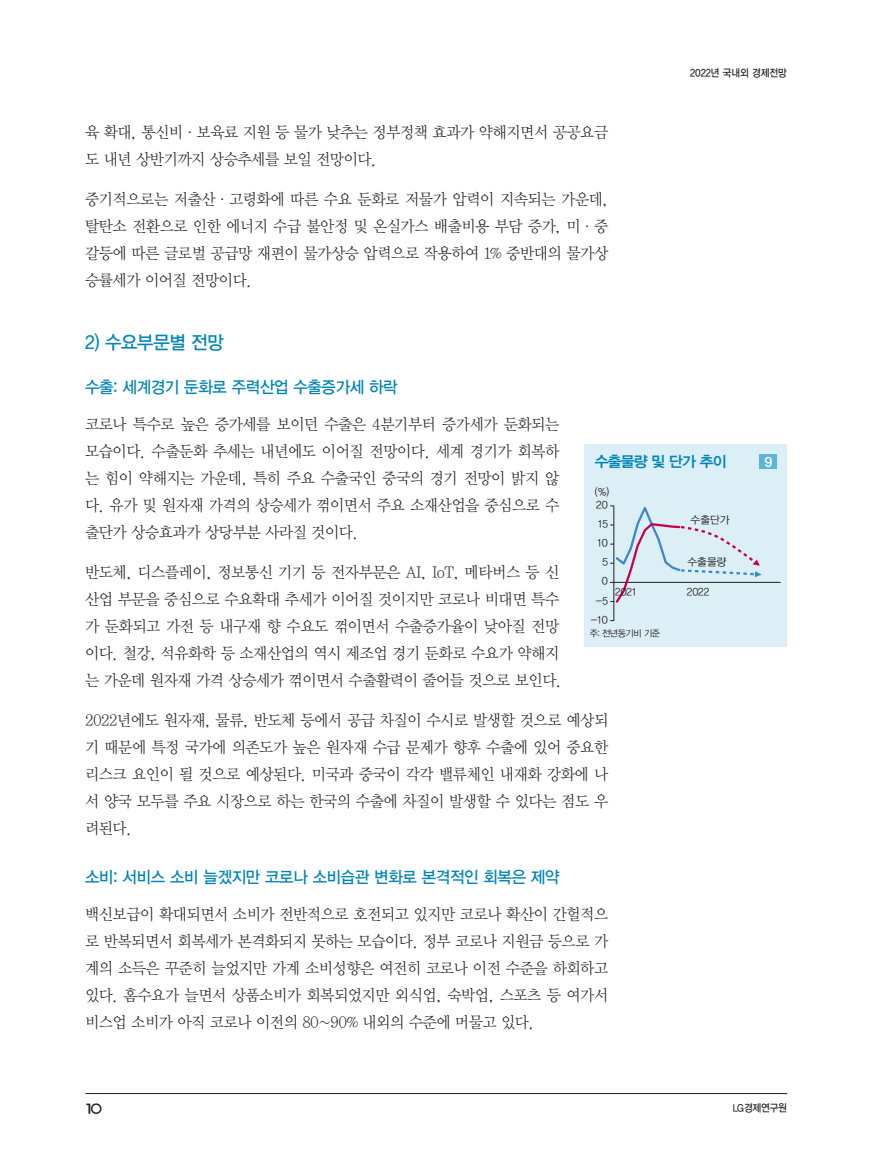
<style>
.page{position:relative;width:872px;height:1157px;background:#fff}
.page>*{position:absolute;margin:0;border:0;box-sizing:border-box;transform-origin:0 0}
._2__괄호제목{font:18.75px "YDVYGO13";letter-spacing:-.02em;color:#0085b8;scale:.95 1}
._3__원제목{font:16.5px "YDVYGO13";letter-spacing:-.02em;color:#0085b8;scale:.95 1}
._3__본문1{font:15.9px/27px "YDVY Mj O12";letter-spacing:-.03em;color:#231f20;text-align:justify;scale:.95 1}
._8__표_제목{font:15px "YDVYGO14";letter-spacing:-.05em;color:#0085b8}
.t1{font:13.5px "YDV Yhead M";color:#231f20}
.t2{font:13.5px "YDVYGO14";color:#fff}
.t3{font:10.65px "YDVYGO12";letter-spacing:.015em;color:#231f20}
.t4{font:10.5px "YDVYGO13";color:#231f20;scale:.9 1}
._0__주_자료{font:9px "YDVYGO12";letter-spacing:-.05em;color:#231f20}
</style>
<div class="page">
<hr style="left:85px;top:1093px;width:702px;height:1px;background:#231f20">
<div style="left:585px;top:444px;width:202px;height:202px;background:#dceef6"></div>
<hr style="left:610px;top:582px;width:170px;height:1px;background:#231f20">
<hr style="left:613px;top:506px;width:1px;height:115px;background:#231f20">
<svg style="left:610px;top:505px;width:153px;height:100px"></svg>
<div style="left:760px;top:454px;width:17px;height:15px;background:#5eb5d8"></div>
<p class="_3__본문1" style="left:85px;top:118px;width:552px">육 확대, 통신비·보육료 지원 등 물가 낮추는 정부정책 효과가 약해지면서 공공요금 도 내년 상반기까지 상승추세를 보일 전망이다.</p>
<p class="_3__본문1" style="left:85px;top:184px;width:552px">중기적으로는 저출산·고령화에 따른 수요 둔화로 저물가 압력이 지속되는 가운데, 탈탄소 전환으로 인한 에너지 수급 불안정 및 온실가스 배출비용 부담 증가, 미·중 갈등에 따른 글로벌 공급망 재편이 물가상승 압력으로 작용하여 1% 중반대의 물가상 승률세가 이어질 전망이다.</p>
<p class="t4" style="left:690px;top:66px;width:109px">2022년 국내외 경제전망</p>
<p class="_2__괄호제목" style="left:85px;top:330px;width:147px">2) 수요부문별 전망</p>
<p class="_3__원제목" style="left:85px;top:376px;width:330px">수출: 세계경기 둔화로 주력산업 수출증가세 하락</p>
<p class="_3__본문1" style="left:85px;top:410px;width:501px">코로나 특수로 높은 증가세를 보이던 수출은 4분기부터 증가세가 둔화되는 모습이다. 수출둔화 추세는 내년에도 이어질 전망이다. 세계 경기가 회복하 는 힘이 약해지는 가운데, 특히 주요 수출국인 중국의 경기 전망이 밝지 않 다. 유가 및 원자재 가격의 상승세가 꺾이면서 주요 소재산업을 중심으로 수 출단가 상승효과가 상당부분 사라질 것이다.</p>
<p class="_3__본문1" style="left:85px;top:558px;width:503px;text-align:left">반도체, 디스플레이, 정보통신 기기 등 전자부문은 AI, IoT, 메타버스 등 신 산업 부문을 중심으로 수요확대 추세가 이어질 것이지만 코로나 비대면 특수 가 둔화되고 가전 등 내구재 향 수요도 꺾이면서 수출증가율이 낮아질 전망 이다. 철강, 석유화학 등 소재산업의 역시 제조업 경기 둔화로 수요가 약해지 는 가운데 원자재 가격 상승세가 꺾이면서 수출활력이 줄어들 것으로 보인다.</p>
<p class="_3__본문1" style="left:85px;top:705px;width:552px">2022년에도 원자재, 물류, 반도체 등에서 공급 차질이 수시로 발생할 것으로 예상되 기 때문에 특정 국가에 의존도가 높은 원자재 수급 문제가 향후 수출에 있어 중요한 리스크 요인이 될 것으로 예상된다. 미국과 중국이 각각 밸류체인 내재화 강화에 나 서 양국 모두를 주요 시장으로 하는 한국의 수출에 차질이 발생할 수 있다는 점도 우 려된다.</p>
<p class="_3__원제목" style="left:85px;top:865px;width:501px">소비: 서비스 소비 늘겠지만 코로나 소비습관 변화로 본격적인 회복은 제약</p>
<p class="_3__본문1" style="left:85px;top:899px;width:552px">백신보급이 확대되면서 소비가 전반적으로 호전되고 있지만 코로나 확산이 간헐적으 로 반복되면서 회복세가 본격화되지 못하는 모습이다. 정부 코로나 지원금 등으로 가 계의 소득은 꾸준히 늘었지만 가계 소비성향은 여전히 코로나 이전 수준을 하회하고 있다. 홈수요가 늘면서 상품소비가 회복되었지만 외식업, 숙박업, 스포츠 등 여가서 비스업 소비가 아직 코로나 이전의 80~90% 내외의 수준에 머물고 있다.</p>
<p class="_8__표_제목" style="left:595px;top:452px;width:133px">수출물량 및 단가 추이</p>
<p class="t2" style="left:764px;top:453px;width:9px">9</p>
<p class="t3" style="left:595px;top:484px;width:16px">(%)</p>
<p class="t3" style="left:596px;top:498px;width:13px">20</p>
<p class="t3" style="left:690px;top:513px;width:41px">수출단가</p>
<p class="t3" style="left:687px;top:554px;width:41px">수출물량</p>
<p class="t3" style="left:598px;top:517px;width:11px">15</p>
<p class="t3" style="left:597px;top:536px;width:12px">10</p>
<p class="t3" style="left:602px;top:555px;width:7px">5</p>
<p class="t3" style="left:602px;top:574px;width:8px">0</p>
<p class="t3" style="left:615px;top:584px;width:22px">2021</p>
<p class="t3" style="left:687px;top:584px;width:24px">2022</p>
<p class="t3" style="left:595px;top:593px;width:14px">-5</p>
<p class="t3" style="left:591px;top:612px;width:19px">-10</p>
<p class="_0__주_자료" style="left:590px;top:627px;width:72px">주: 전년동기비 기준</p>
<p class="t1" style="left:85px;top:1102px;width:18px">10</p>
<p class="t4" style="left:733px;top:1101px;width:61px">LG경제연구원</p>
</div>
